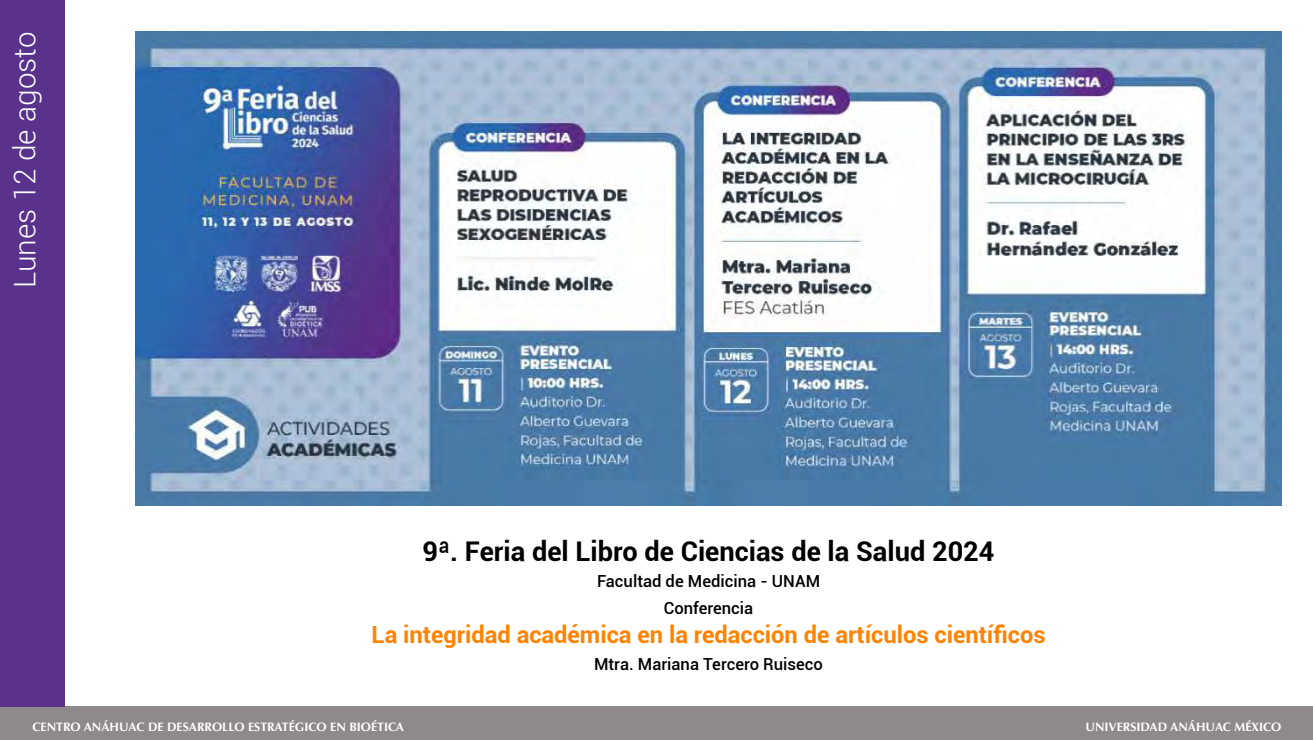
<style>
.page{position:relative;width:1313px;height:740px;background:#fff}
.page>*{position:absolute;margin:0;border:0;box-sizing:border-box;transform-origin:0 0}
.t1{font:300 29.75px "Roboto";color:#fff}
.t2{font:700 27.12px "Roboto";color:#000}
.t3{font:700 23.62px "Roboto";color:#ff8300}
.t4{font:500 16.62px/26.2px "Roboto";color:#000;text-align:center}
.t5{font:700 12.25px "Optima";color:#fff}
</style>
<div class="page">
<div style="left:0;top:706px;width:1312px;height:33px;background:#8f898b"></div>
<div style="left:0;top:0;width:65px;height:706px;background:#59328c"></div>
<img style="left:136px;top:32px;width:1145px;height:473px">
<h1 class="t1" style="left:4px;top:288px;width:258px;rotate:-90deg">Lunes 12 de agosto</h1>
<h2 class="t2" style="left:422px;top:532px;width:573px">9ª. Feria del Libro de Ciencias de la Salud 2024</h2>
<h3 class="t4" style="left:597px;top:567px;width:225px">Facultad de Medicina - UNAM<br>Conferencia</h3>
<h3 class="t3" style="left:371px;top:618px;width:675px">La integridad académica en la redacción de artículos científicos</h3>
<h3 class="t4" style="left:594px;top:649px;width:230px">Mtra. Mariana Tercero Ruiseco</h3>
<p class="t5" style="left:32px;top:719px;width:373px">CENTRO ANÁHUAC DE DESARROLLO ESTRATÉGICO EN BIOÉTICA</p>
<p class="t5" style="left:1085px;top:719px;width:197px">UNIVERSIDAD ANÁHUAC MÉXICO</p>
</div>
